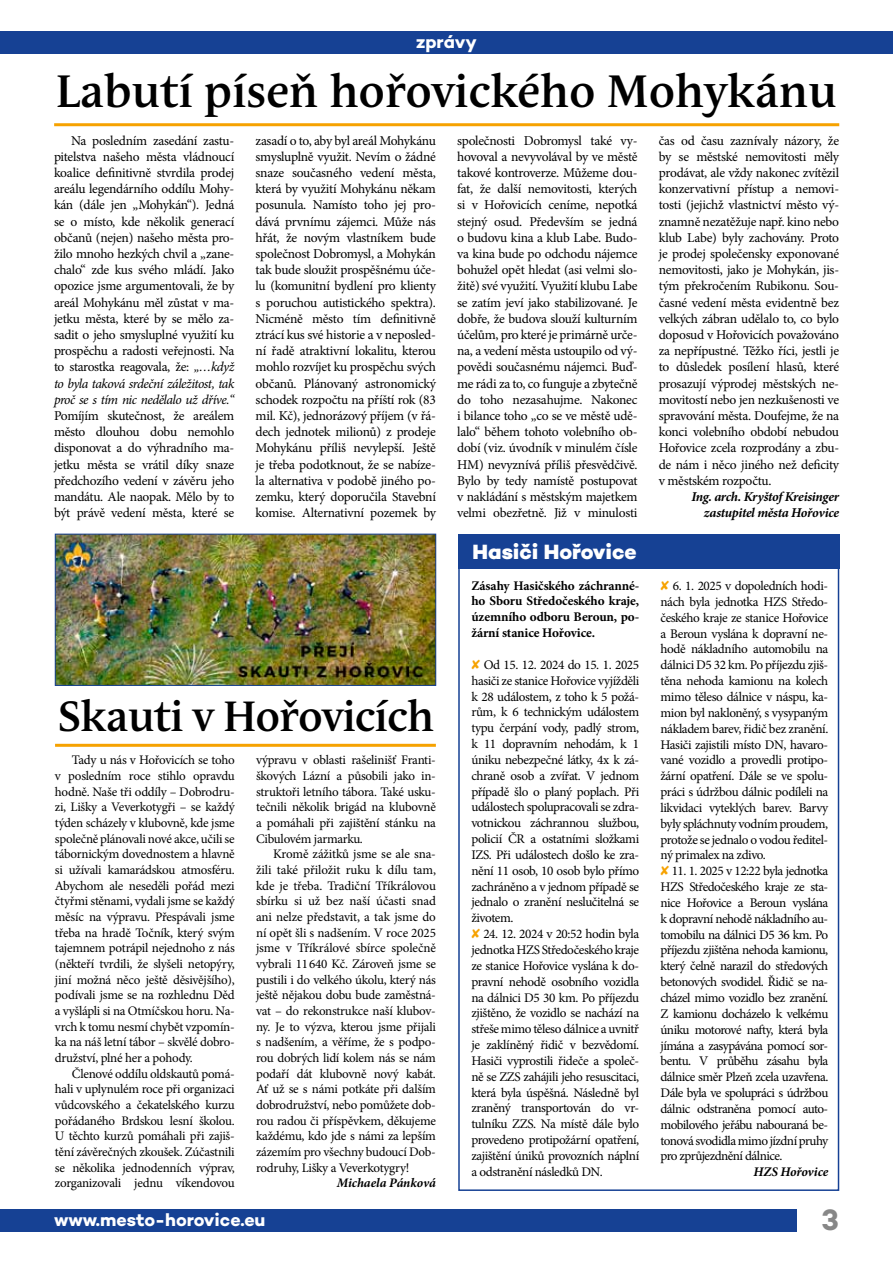
<style>
.page{position:relative;width:893px;height:1263px;background:#fff}
.page>*{position:absolute;margin:0;border:0;box-sizing:border-box;transform-origin:0 0}
.t1{font:700 45px "Andulka Book Pro";letter-spacing:.005em;color:#000}
.t2{font:700 42px "Andulka Book Pro";letter-spacing:-.01em;color:#000}
.t3{font:700 30px "Campton";color:#878787}
.t4{font:800 21px "Campton";color:#fff}
.t5{font:700 18px "Campton";letter-spacing:-.005em;color:#fff}
.t6{font:13.5px/16.2px "Minion Pro";letter-spacing:-.025em;color:#000;text-align:justify}
.t7{font:italic 700 13.5px/16.2px "Minion Pro";letter-spacing:-.025em;color:#000;text-align:right}
.t8{font:13.2px/15.9px "Minion Pro";letter-spacing:-.035em;color:#000;text-align:justify}
.t9{font:700 13.2px/15.9px "Minion Pro";letter-spacing:-.01em;color:#000;text-align:justify}
.t10{font:italic 700 13.2px "Minion Pro";letter-spacing:-.015em;color:#000}
.t11{font:13.05px/15.6px "Minion Pro";letter-spacing:-.02em;color:#000;text-align:justify}
.t12{font:italic 700 13.05px "Minion Pro";letter-spacing:-.005em;color:#000}
.s1{font-style:italic}
</style>
<div class="page">
<div style="left:0;top:31px;width:893px;height:22px;background:#164194"></div>
<div style="left:0;top:1209px;width:796px;height:22px;background:#164194"></div>
<div style="left:458px;top:534px;width:381px;height:34px;background:#164194"></div>
<img style="left:57px;top:536px;width:377px;height:148px">
<div style="left:55px;top:534px;width:381px;height:152px;border:1px solid #164194"></div>
<hr style="left:55px;top:744px;width:381px;height:3px;background:#f6a200">
<hr style="left:54px;top:123px;width:785px;height:3px;background:#f6a200">
<h3 class="t5" style="left:416px;top:31px;width:62px">zprávy</h3>
<h1 class="t1" style="left:56px;top:65px;width:782px">Labutí píseň hořovického Mohykánu</h1>
<p class="t6" style="left:54px;top:132px;width:182px;text-indent:17px">Na posledním zasedání zastu&shy;pitelstva našeho města vládnoucí koalice definitivně stvrdila prodej areálu legendárního oddílu Mohy&shy;kán (dále jen „Mohykán“). Jedná se o místo, kde několik generací občanů (nejen) našeho města pro&shy;žilo mnoho hezkých chvil a „zane&shy;chalo“ zde kus svého mládí. Jako opozice jsme argumentovali, že by areál Mohykánu měl zůstat v ma&shy;jetku města, které by se mělo za&shy;sadit o jeho smysluplné využití ku prospěchu a radosti veřejnosti. Na to starostka reagovala, že: <span class="s1">„…když to byla taková srdeční záležitost, tak proč se s tím nic nedělalo už dříve.“</span></p>
<p class="t6" style="left:54px;top:408px;width:182px">Pomíjím skutečnost, že areálem město dlouhou dobu nemohlo disponovat a do výhradního ma&shy;jetku města se vrátil díky snaze předchozího vedení v závěru jeho mandátu. Ale naopak. Mělo by to být právě vedení města, které se</p>
<p class="t6" style="left:256px;top:132px;width:182px">zasadí o to, aby byl areál Mohykánu smysluplně využit. Nevím o žádné snaze současného vedení města, která by využití Mohykánu někam posunula. Namísto toho jej pro&shy;dává prvnímu zájemci. Může nás hřát, že novým vlastníkem bude společnost Dobromysl, a Mohykán tak bude sloužit prospěšnému úče&shy;lu (komunitní bydlení pro klienty s poruchou autistického spektra).<br>Nicméně město tím definitivně ztrácí kus své historie a v neposled&shy;ní řadě atraktivní lokalitu, kterou mohlo rozvíjet ku prospěchu svých občanů. Plánovaný astronomický schodek rozpočtu na příští rok (83 mil. Kč), jednorázový příjem (v řá&shy;dech jednotek milionů) z prodeje Mohykánu příliš nevylepší. Ještě je třeba podotknout, že se nabíze&shy;la alternativa v podobě jiného po&shy;zemku, který doporučila Stavební komise. Alternativní pozemek by</p>
<p class="t6" style="left:457px;top:132px;width:182px">společnosti Dobromysl také vy&shy;hovoval a nevyvolával by ve městě takové kontroverze. Můžeme dou&shy;fat, že další nemovitosti, kterých si v Hořovicích ceníme, nepotká stejný osud. Především se jedná o budovu kina a klub Labe. Budo&shy;va kina bude po odchodu nájemce bohužel opět hledat (asi velmi slo&shy;žitě) své využití. Využití klubu Labe se zatím jeví jako stabilizované. Je dobře, že budova slouží kulturním účelům, pro které je primárně urče&shy;na, a vedení města ustoupilo od vý&shy;povědi současnému nájemci. Buď&shy;me rádi za to, co funguje a zbytečně do toho nezasahujme. Nakonec i bilance toho „co se ve městě udě&shy;lalo“ během tohoto volebního ob&shy;dobí (viz. úvodník v minulém čísle HM) nevyznívá příliš přesvědčivě.<br>Bylo by tedy namístě postupovat v nakládání s městským majetkem velmi obezřetně. Již v minulosti</p>
<p class="t6" style="left:659px;top:132px;width:182px">čas od času zaznívaly názory, že by se městské nemovitosti měly prodávat, ale vždy nakonec zvítězil konzervativní přístup a nemovi&shy;tosti (jejichž vlastnictví město vý&shy;znamně nezatěžuje např. kino nebo klub Labe) byly zachovány. Proto je prodej společensky exponované nemovitosti, jako je Mohykán, jis&shy;tým překročením Rubikonu. Sou&shy;časné vedení města evidentně bez velkých zábran udělalo to, co bylo doposud v Hořovicích považováno za nepřípustné. Těžko říci, jestli je to důsledek posílení hlasů, které prosazují výprodej městských ne&shy;movitostí nebo jen nezkušenosti ve spravování města. Doufejme, že na konci volebního období nebudou Hořovice zcela rozprodány a zbu&shy;de nám i něco jiného než deficity v městském rozpočtu.</p>
<p class="t7" style="left:692px;top:488px;width:149px">Ing. arch. Kryštof Kreisinger zastupitel města Hořovice</p>
<h2 class="t2" style="left:58px;top:692px;width:378px">Skauti v Hořovicích</h2>
<p class="t11" style="left:55px;top:752px;width:181px;text-indent:17px">Tady u nás v Hořovicích se toho v posledním roce stihlo opravdu hodně. Naše tři oddíly – Dobrodru&shy;zi, Lišky a Veverkotygři – se každý týden scházely v klubovně, kde jsme společně plánovali nové akce, učili se tábornickým dovednostem a hlavně si užívali kamarádskou atmosféru.<br>Abychom ale neseděli pořád mezi čtyřmi stěnami, vydali jsme se každý měsíc na výpravu. Přespávali jsme třeba na hradě Točník, který svým tajemnem potrápil nejednoho z nás (někteří tvrdili, že slyšeli netopýry, jiní možná něco ještě děsivějšího), podívali jsme se na rozhlednu Děd a vyšlápli si na Otmíčskou horu. Na&shy;vrch k tomu nesmí chybět vzpomín&shy;ka na náš letní tábor – skvělé dobro&shy;družství, plné her a pohody.</p>
<p class="t11" style="left:55px;top:1066px;width:181px;text-indent:17px">Členové oddílu oldskautů pomá&shy;hali v uplynulém roce při organizaci vůdcovského a čekatelského kurzu pořádaného Brdskou lesní školou.<br>U těchto kurzů pomáhali při zajiš&shy;tění závěrečných zkoušek. Zúčastnili se několika jednodenních výprav, zorganizovali jednu víkendovou</p>
<p class="t11" style="left:256px;top:752px;width:181px">výpravu v oblasti rašelinišť Franti&shy;škových Lázní a působili jako in&shy;struktoři letního tábora. Také usku&shy;tečnili několik brigád na klubovně a pomáhali při zajištění stánku na Cibulovém jarmarku.</p>
<p class="t11" style="left:256px;top:846px;width:181px;text-indent:17px">Kromě zážitků jsme se ale sna&shy;žili také přiložit ruku k dílu tam, kde je třeba. Tradiční Tříkrálovou sbírku si už bez naší účasti snad ani nelze představit, a tak jsme do ní opět šli s nadšením. V roce 2025 jsme v Tříkrálové sbírce společně vybrali 11640 Kč. Zároveň jsme se pustili i do velkého úkolu, který nás ještě nějakou dobu bude zaměstná&shy;vat – do rekonstrukce naší klubov&shy;ny. Je to výzva, kterou jsme přijali s nadšením, a věříme, že s podpo&shy;rou dobrých lidí kolem nás se nám podaří dát klubovně nový kabát.<br>Ať už se s námi potkáte při dalším dobrodružství, nebo pomůžete dob&shy;rou radou či příspěvkem, děkujeme každému, kdo jde s námi za lepším zázemím pro všechny budoucí Dob&shy;rodruhy, Lišky a Veverkotygry!</p>
<p class="t12" style="left:337px;top:1174px;width:100px">Michaela Pánková</p>
<h3 class="t4" style="left:473px;top:538px;width:166px">Hasiči Hořovice</h3>
<p class="t9" style="left:471px;top:577px;width:169px">Zásahy Hasičského záchranné&shy;ho Sboru Středočeského kraje, územního odboru Beroun, po&shy;žární stanice Hořovice.</p>
<p class="t8" style="left:471px;top:657px;width:169px;text-indent:12px">Od 15. 12. 2024 do 15. 1. 2025 hasiči ze stanice Hořovice vyjížděli k 28 událostem, z toho k 5 požá&shy;rům, k 6 technickým událostem typu čerpání vody, padlý strom, k 11 dopravním nehodám, k 1 úniku nebezpečné látky, 4x k zá&shy;chraně osob a zvířat. V jednom případě šlo o planý poplach. Při událostech spolupracovali se zdra&shy;votnickou záchrannou službou, policií ČR a ostatními složkami IZS. Při událostech došlo ke zra&shy;nění 11 osob, 10 osob bylo přímo zachráněno a v jednom případě se jednalo o zranění neslučitelná se životem.</p>
<p class="t8" style="left:471px;top:926px;width:169px;text-indent:12px">24. 12. 2024 v 20:52 hodin byla jednotka HZS Středočeského kraje ze stanice Hořovice vyslána k do&shy;pravní nehodě osobního vozidla na dálnici D5 30 km. Po příjezdu zjištěno, že vozidlo se nachází na střeše mimo těleso dálnice a uvnitř je zaklíněný řidič v bezvědomí.<br>Hasiči vyprostili řideče a společ&shy;ně se ZZS zahájili jeho resuscitaci, která byla úspěšná. Následně byl zraněný transportován do vr&shy;tulníku ZZS. Na místě dále bylo provedeno protipožární opatření, zajištění úniků provozních náplní a odstranění následků DN.</p>
<p class="t8" style="left:660px;top:578px;width:169px;text-indent:12px">6. 1. 2025 v dopoledních hodi&shy;nách byla jednotka HZS Středo&shy;českého kraje ze stanice Hořovice a Beroun vyslána k dopravní ne&shy;hodě nákladního automobilu na dálnici D5 32 km. Po příjezdu zjiš&shy;těna nehoda kamionu na kolech mimo těleso dálnice v náspu, ka&shy;mion byl nakloněný, s vysypaným nákladem barev, řidič bez zranění.<br>Hasiči zajistili místo DN, havaro&shy;vané vozidlo a provedli protipo&shy;žární opatření. Dále se ve spolu&shy;práci s údržbou dálnic podíleli na likvidaci vyteklých barev. Barvy byly spláchnuty vodním proudem, protože se jednalo o vodou ředitel&shy;ný primalex na zdivo.</p>
<p class="t8" style="left:660px;top:863px;width:169px;text-indent:11px">11. 1. 2025 v 12:22 byla jednotka HZS Středočeského kraje ze sta&shy;nice Hořovice a Beroun vyslána k dopravní nehodě nákladního au&shy;tomobilu na dálnici D5 36 km. Po příjezdu zjištěna nehoda kamionu, který čelně narazil do středových betonových svodidel. Řidič se na&shy;cházel mimo vozidlo bez zranění.<br>Z kamionu docházelo k velkému úniku motorové nafty, která byla jímána a zasypávána pomocí sor&shy;bentu. V průběhu zásahu byla dálnice směr Plzeň zcela uzavřena.<br>Dále byla ve spolupráci s údržbou dálnic odstraněna pomocí auto&shy;mobilového jeřábu nabouraná be&shy;tonová svodidla mimo jízdní pruhy pro zprůjezdnění dálnice.</p>
<p class="t10" style="left:753px;top:1162px;width:76px">HZS Hořovice</p>
<h3 class="t5" style="left:54px;top:1208px;width:213px">www.mesto-horovice.eu</h3>
<h3 class="t3" style="left:821px;top:1200px;width:19px">3</h3>
</div>
